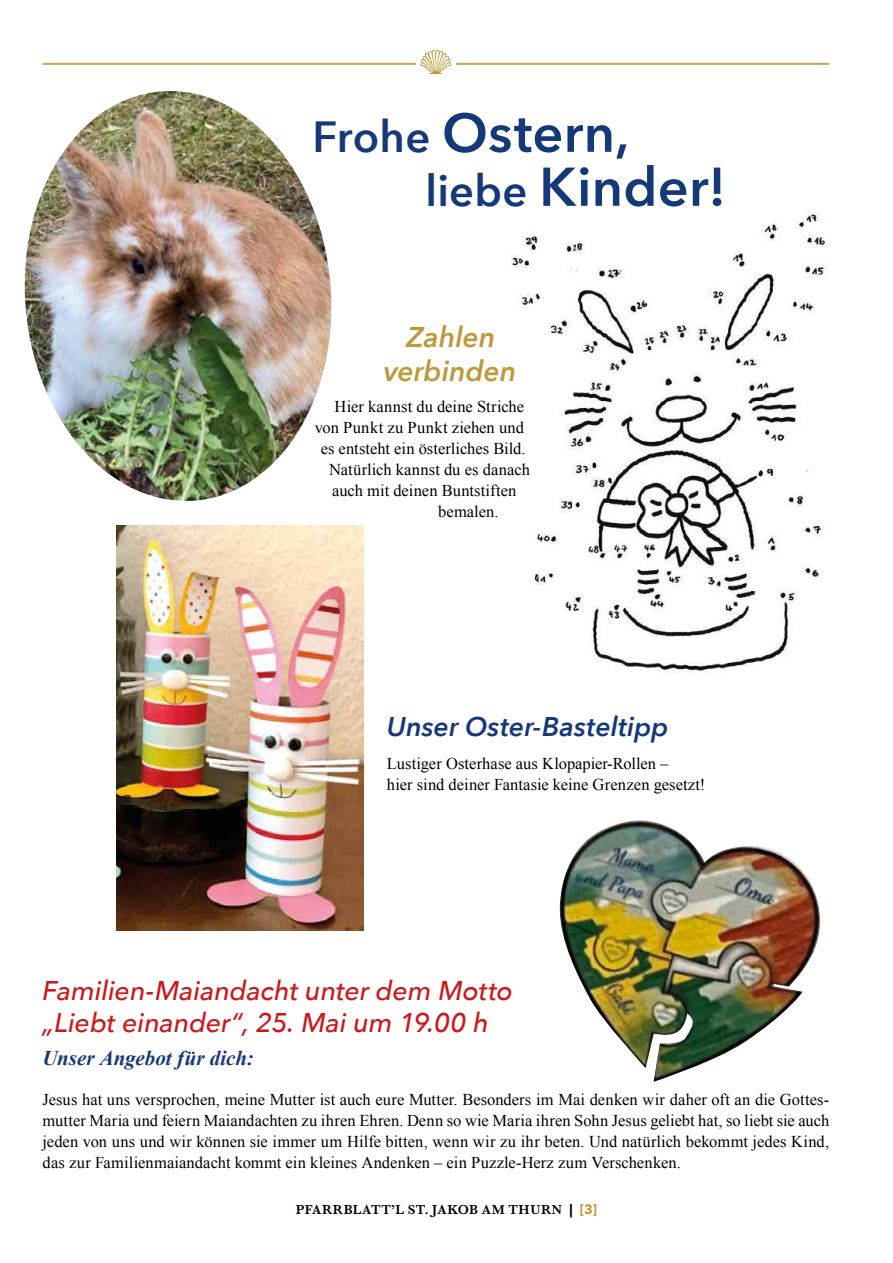
<style>
.page{position:relative;width:893px;height:1263px;background:#fff}
.page>*{position:absolute;margin:0;border:0;box-sizing:border-box;transform-origin:0 0}
.t1{font:600 54px/54px "Avenir Next";letter-spacing:.005em;color:#153878}
.t2{font:italic 600 28.5px/34.2px "Avenir Next";color:#bd9a3a;text-align:center}
.t3{font:italic 500 27px/32.4px "Avenir Next";letter-spacing:-.005em;color:#cd171a}
.t4{font:italic 600 27px "Avenir Next";color:#153878}
.t5{font:italic 700 21px "Times New Roman";color:#153878}
.t6{font:16.5px/21px "Times New Roman";letter-spacing:.005em;color:#000}
.t7{font:600 13.5px "Baskerville";letter-spacing:.045em;color:#000}
.s1{font-size:43.5px}
.s2{font-family:"Avenir Next";font-weight:700}
.s3{font-family:"Avenir Next";font-weight:700;color:#bd9a3a}
</style>
<div class="page">
<hr style="left:43px;top:63px;width:786px;height:1px;background:#bd9a3a">
<hr style="left:43px;top:64px;width:786px;height:1px;background:#bd9a3a">
<div style="left:416px;top:50px;width:40px;height:24px;background:#fff"></div>
<img style="left:421px;top:50px;width:30px;height:24px">
<img style="left:511px;top:212px;width:316px;height:461px">
<img style="left:117px;top:525px;width:247px;height:405px">
<img style="left:24px;top:91px;width:308px;height:410px">
<img style="left:560px;top:820px;width:260px;height:262px">
<h1 class="t1" style="left:426px;top:105px;width:302px;text-indent:-113px"><span class="s1">Frohe</span> Ostern, <span class="s1">liebe</span> Kinder!</h1>
<h2 class="t2" style="left:384px;top:319px;width:134px">Zahlen verbinden</h2>
<p class="t6" style="left:335px;top:396px;width:191px">Hier kannst du deine Striche</p>
<p class="t6" style="left:315px;top:417px;width:211px">von Punkt zu Punkt ziehen und</p>
<p class="t6" style="left:321px;top:438px;width:206px">es entsteht ein österliches Bild.</p>
<p class="t6" style="left:329px;top:459px;width:202px">Natürlich kannst du es danach</p>
<p class="t6" style="left:332px;top:480px;width:186px">auch mit deinen Buntstiften</p>
<p class="t6" style="left:438px;top:501px;width:62px">bemalen.</p>
<h3 class="t4" style="left:387px;top:704px;width:283px">Unser Oster-Basteltipp</h3>
<p class="t6" style="left:387px;top:753px;width:320px">Lustiger Osterhase aus Klopapier-Rollen –<br>hier sind deiner Fantasie keine Grenzen gesetzt!</p>
<h3 class="t3" style="left:43px;top:973px;width:472px">Familien-Maiandacht unter dem Motto „Liebt einander“, 25. Mai um 19.00 h</h3>
<p class="t5" style="left:43px;top:1043px;width:213px">Unser Angebot für dich:</p>
<p class="t6" style="left:43px;top:1089px;width:788px;text-align:justify">Jesus hat uns versprochen, meine Mutter ist auch eure Mutter. Besonders im Mai denken wir daher oft an die Gottes&shy;mutter Maria und feiern Maiandachten zu ihren Ehren. Denn so wie Maria ihren Sohn Jesus geliebt hat, so liebt sie auch jeden von uns und wir können sie immer um Hilfe bitten, wenn wir zu ihr beten. Und natürlich bekommt jedes Kind, das zur Familienmaiandacht kommt ein kleines Andenken – ein Puzzle-Herz zum Verschenken.</p>
<p class="t7" style="left:296px;top:1200px;width:303px">PFARRBLATT’L ST. JAKOB AM THURN <span class="s2">|</span> <span class="s3">[3]</span></p>
</div>
